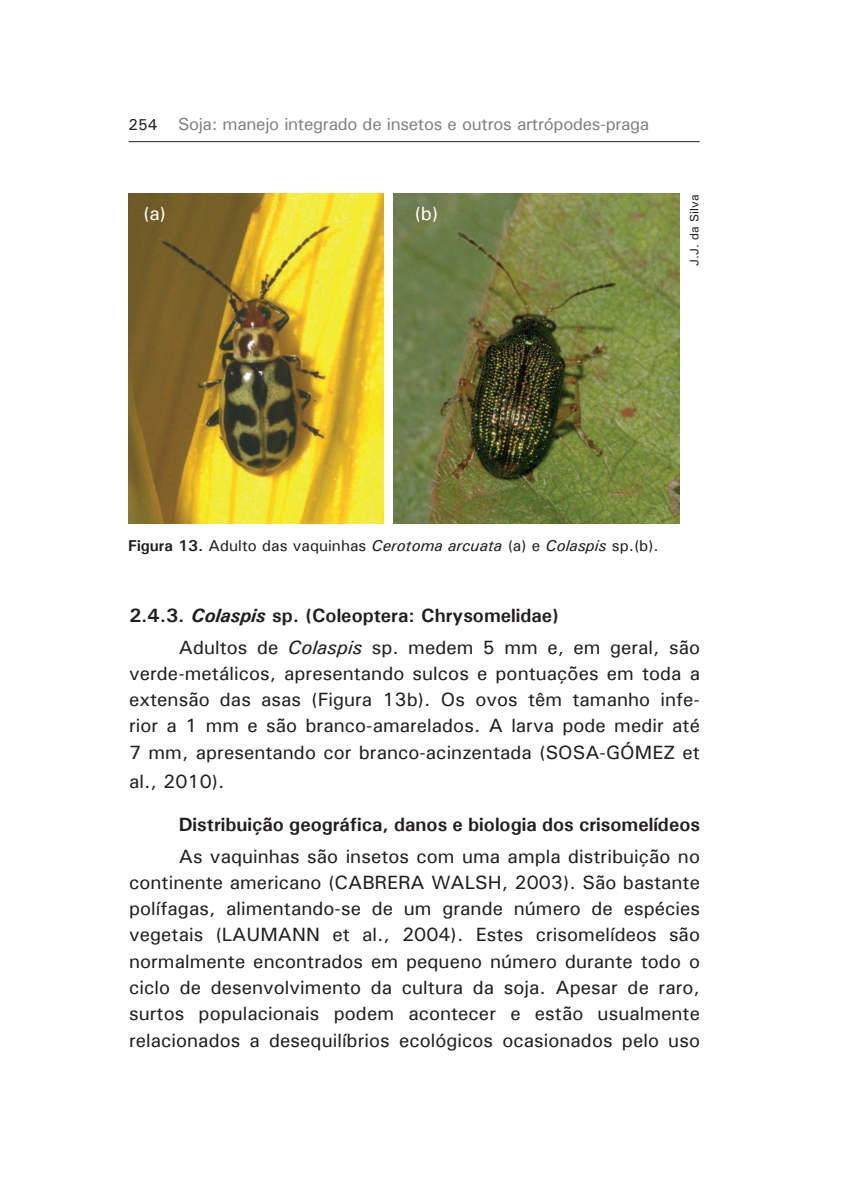
<style>
.page{position:relative;width:854px;height:1201px;background:#fff}
.page>*{position:absolute;margin:0;border:0;box-sizing:border-box;transform-origin:0 0}
.t1{font:19.25px/26.2px "Univers";color:#231f20;text-align:justify}
.t2{font:700 19.25px "Univers";color:#231f20}
.t3{font:19.25px "Univers";color:#fff}
.t4{font:17.5px "Univers";letter-spacing:-.02em;color:#808285}
.t5{font:15.75px "Univers";color:#231f20}
.t6{font:12.25px "Univers";color:#231f20}
.s1{font-size:15.75px;color:#231f20}
.s2{font-weight:700}
.s3{font-style:italic}
.s4{font-weight:700;font-style:italic}
.s5{font-weight:700;color:#221e1f}
</style>
<div class="page">
<hr style="left:129px;top:141px;width:570px;height:1px;background:#231f20">
<img style="left:128px;top:193px;width:255px;height:330px">
<img style="left:393px;top:193px;width:286px;height:330px">
<p class="t4" style="left:128px;top:113px;width:522px"><span class="s1">254</span> Soja: manejo integrado de insetos e outros artrópodes-praga</p>
<p class="t3" style="left:143px;top:202px;width:25px">(a)</p>
<p class="t3" style="left:414px;top:202px;width:25px">(b)</p>
<p class="t6" style="left:686px;top:265px;width:72px;rotate:-90deg">J.J. da Silva</p>
<p class="t5" style="left:128px;top:536px;width:532px"><span class="s2">Figura 13.</span> Adulto das vaquinhas <span class="s3">Cerotoma arcuata</span> (a) e <span class="s3">Colaspis</span> sp.(b).</p>
<p class="t1" style="left:179px;top:600px;width:522px;line-height:31.2px;text-indent:-50px"><span class="s2">2.4.3.</span> <span class="s4">Colaspis</span> <span class="s2">sp.</span> <span class="s5">(Coleoptera: Chrysomelidae)<br></span>Adultos de <span class="s3">Colaspis</span> sp. medem 5 mm e, em geral, são</p>
<p class="t1" style="left:129px;top:660px;width:572px">verde-metálicos, apresentando sulcos e pontuações em toda a extensão das asas (Figura 13b). Os ovos têm tamanho infe&shy;rior a 1 mm e são branco-amarelados. A larva pode medir até 7 mm, apresentando cor branco-acinzentada (SOSA-GÓMEZ et</p>
<p class="t1" style="left:129px;top:767px;width:97px">al., 2010).</p>
<p class="t2" style="left:179px;top:813px;width:522px">Distribuição geográfica, danos e biologia dos crisomelídeos</p>
<p class="t1" style="left:129px;top:842px;width:572px;text-indent:50px">As vaquinhas são insetos com uma ampla distribuição no continente americano (CABRERA WALSH, 2003). São bastante polífagas, alimentando-se de um grande número de espécies vegetais (LAUMANN et al., 2004). Estes crisomelídeos são normalmente encontrados em pequeno número durante todo o ciclo de desenvolvimento da cultura da soja. Apesar de raro, surtos populacionais podem acontecer e estão usualmente relacionados a desequilíbrios ecológicos ocasionados pelo uso</p>
</div>
